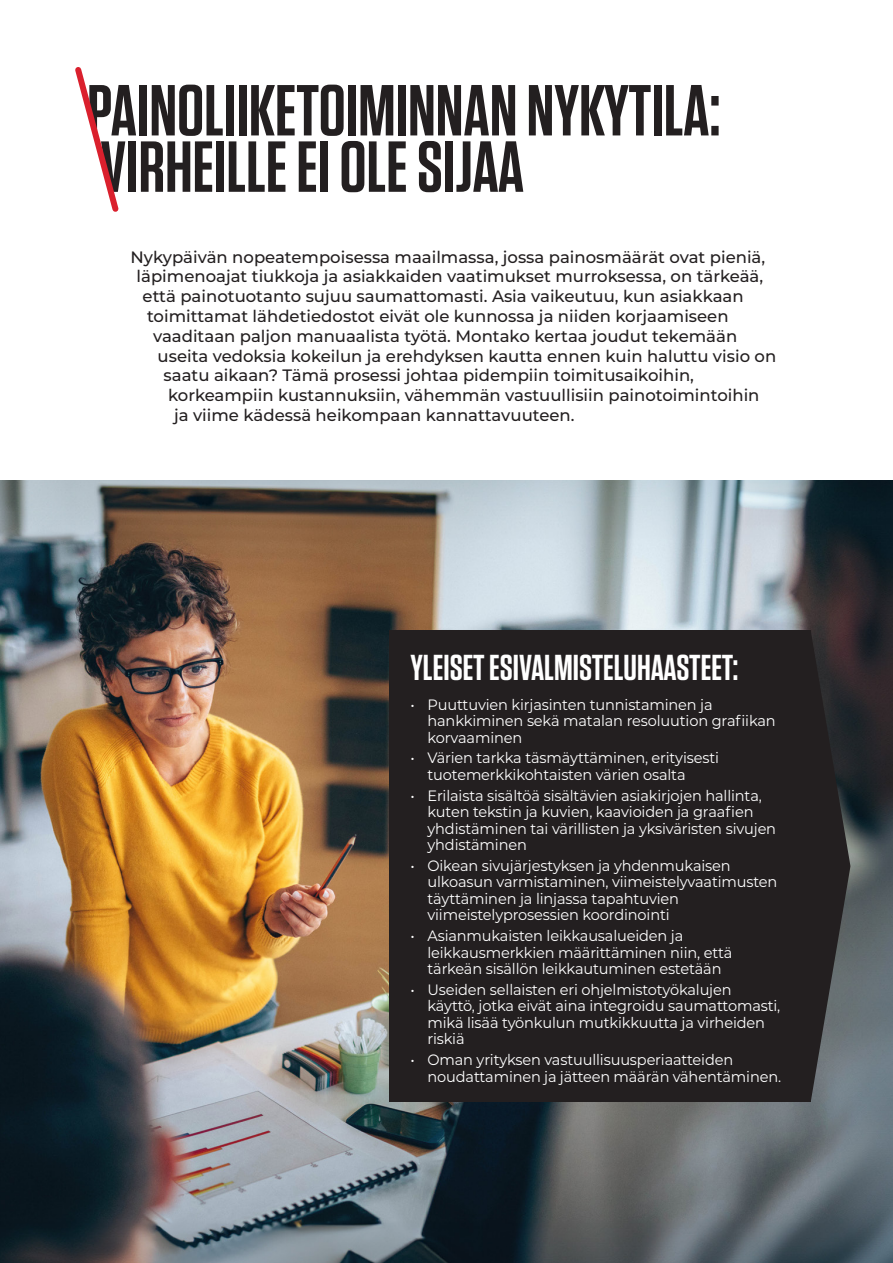
<style>
.page{position:relative;width:893px;height:1263px;background:#fff}
.page>*{position:absolute;margin:0;border:0;box-sizing:border-box;transform-origin:0 0}
.page_headings{font:72px "Tungsten Reveal";color:#231f20}
.headings{font:600 36px "Tungsten";color:#fff}
.standfirst{font:500 16.5px "Montserrat";color:#231f20}
.t1{font:15px/16.5px "Montserrat";letter-spacing:-.01em;color:#fff}
</style>
<div class="page">
<img style="left:0;top:480px;width:893px;height:783px">
<div style="left:389px;top:630px;width:422px;height:472px;background:#231f20"></div>
<svg style="left:811px;top:630px;width:39px;height:472px;background:#38373a"></svg>
<svg style="left:75px;top:67px;width:44px;height:145px"></svg>
<p class="page_headings" style="left:85px;top:78px;width:637px">PAINOLIIKETOIMINNAN NYKYTILA:</p>
<p class="page_headings" style="left:100px;top:134px;width:426px">VIRHEILLE EI OLE SIJAA</p>
<p class="standfirst" style="left:131px;top:245px;width:636px">Nykypäivän nopeatempoisessa maailmassa, jossa painosmäärät ovat pieniä,</p>
<p class="standfirst" style="left:137px;top:265px;width:628px">läpimenoajat tiukkoja ja asiakkaiden vaatimukset murroksessa, on tärkeää,</p>
<p class="standfirst" style="left:143px;top:285px;width:603px">että painotuotanto sujuu saumattomasti. Asia vaikeutuu, kun asiakkaan</p>
<p class="standfirst" style="left:147px;top:305px;width:583px">toimittamat lähdetiedostot eivät ole kunnossa ja niiden korjaamiseen</p>
<p class="standfirst" style="left:153px;top:324px;width:586px">vaaditaan paljon manuaalista työtä. Montako kertaa joudut tekemään</p>
<p class="standfirst" style="left:158px;top:344px;width:620px">useita vedoksia kokeilun ja erehdyksen kautta ennen kuin haluttu visio on</p>
<p class="standfirst" style="left:164px;top:364px;width:532px">saatu aikaan? Tämä prosessi johtaa pidempiin toimitusaikoihin,</p>
<p class="standfirst" style="left:168px;top:384px;width:593px">korkeampiin kustannuksiin, vähemmän vastuullisiin painotoimintoihin</p>
<p class="standfirst" style="left:174px;top:404px;width:402px">ja viime kädessä heikompaan kannattavuuteen.</p>
<p class="headings" style="left:410px;top:649px;width:329px">YLEISET ESIVALMISTELUHAASTEET:</p>
<p class="t1" style="left:427px;top:695px;width:350px;text-indent:-17px">• Puuttuvien kirjasinten tunnistaminen ja hankkiminen sekä matalan resoluution grafiikan korvaaminen</p>
<p class="t1" style="left:427px;top:749px;width:293px;text-indent:-17px">• Värien tarkka täsmäyttäminen, erityisesti tuotemerkkikohtaisten värien osalta</p>
<p class="t1" style="left:427px;top:786px;width:350px;text-indent:-17px">• Erilaista sisältöä sisältävien asiakirjojen hallinta, kuten tekstin ja kuvien, kaavioiden ja graafien yhdistäminen tai värillisten ja yksiväristen sivujen yhdistäminen</p>
<p class="t1" style="left:427px;top:857px;width:351px;text-indent:-17px">• Oikean sivujärjestyksen ja yhdenmukaisen ulkoasun varmistaminen, viimeistelyvaatimusten täyttäminen ja linjassa tapahtuvien viimeistelyprosessien koordinointi</p>
<p class="t1" style="left:427px;top:927px;width:306px;text-indent:-17px">• Asianmukaisten leikkausalueiden ja leikkausmerkkien määrittäminen niin, että tärkeän sisällön leikkautuminen estetään</p>
<p class="t1" style="left:427px;top:981px;width:354px;text-indent:-17px">• Useiden sellaisten eri ohjelmistotyökalujen käyttö, jotka eivät aina integroidu saumattomasti, mikä lisää työnkulun mutkikkuutta ja virheiden riskiä</p>
<p class="t1" style="left:427px;top:1051px;width:355px;text-indent:-17px">• Oman yrityksen vastuullisuusperiaatteiden noudattaminen ja jätteen määrän vähentäminen.</p>
</div>
